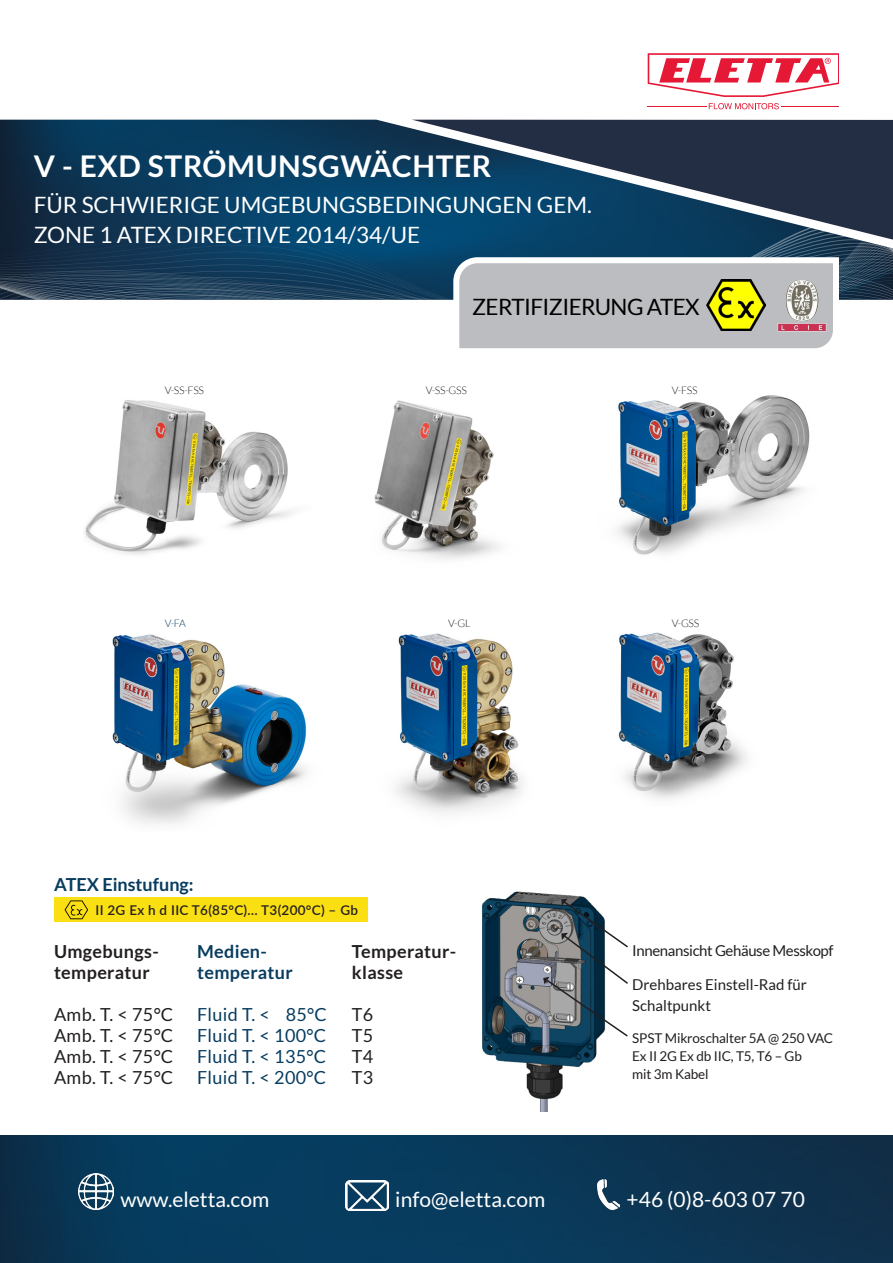
<style>
.page{position:relative;width:893px;height:1263px;background:#fff}
.page>*{position:absolute;margin:0;border:0;box-sizing:border-box;transform-origin:0 0}
.t1{font:700 30px "Lato";letter-spacing:.02em;color:#fff}
.t2{font:22.5px "Lato";color:#fff}
.t3{font:22.5px "Lato";letter-spacing:-.025em;color:#000}
.t4{font:21px "Lato";color:#fff}
.t5{font:18px "Lato";letter-spacing:.02em;color:#231f20}
.t6{font:18px "Lato";letter-spacing:.02em;color:#073c5f}
.t7{font:700 18px/21px "Lato";letter-spacing:.02em;color:#231f20}
.t8{font:700 18px "Lato";letter-spacing:.015em;color:#073c5f}
.t9{font:15px/21px "Lato";color:#231f20}
.t10{font:15px "Lato";letter-spacing:-.025em;color:#231f20}
.t11{font:13.5px "Lato";letter-spacing:-.01em;color:#231f20}
.t12{font:600 13.5px "Lato";letter-spacing:.02em;color:#231f20}
.t13{font:300 10.5px "Lato";letter-spacing:-.025em;color:#231f20}
.t14{font:300 10.5px "Lato";color:#073c5f}
</style>
<div class="page">
<div style="left:54px;top:898px;width:314px;height:24px;background:#fadf12"></div>
<img style="left:0;top:120px;width:412px;height:55px">
<svg style="left:0;top:175px;width:412px;height:46px;background:#093c5f"></svg>
<svg style="left:0;top:221px;width:893px;height:31px;background:#0e3f62"></svg>
<svg style="left:412px;top:120px;width:481px;height:120px;background:#27445f"></svg>
<svg style="left:0;top:252px;width:893px;height:97px"></svg>
<img style="left:85px;top:400px;width:207px;height:155px">
<img style="left:374px;top:400px;width:125px;height:160px">
<img style="left:112px;top:634px;width:195px;height:191px">
<img style="left:617px;top:395px;width:193px;height:160px">
<img style="left:482px;top:891px;width:116px;height:221px">
<svg style="left:543px;top:899px;width:85px;height:139px"></svg>
<img style="left:396px;top:633px;width:127px;height:181px">
<img style="left:618px;top:632px;width:129px;height:167px">
<img style="left:707px;top:280px;width:58px;height:50px">
<img style="left:776px;top:280px;width:52px;height:52px">
<svg style="left:65px;top:900px;width:23px;height:19px"></svg>
<img style="left:0;top:1136px;width:893px;height:127px">
<img style="left:597px;top:1180px;width:22px;height:29px">
<img style="left:346px;top:1180px;width:42px;height:30px">
<img style="left:78px;top:1174px;width:35px;height:35px">
<hr style="left:648px;top:106px;width:59px;height:1px;background:#e51836">
<svg style="left:709px;top:103px;width:70px;height:6px"></svg>
<hr style="left:781px;top:106px;width:58px;height:1px;background:#e51836">
<svg style="left:648px;top:53px;width:191px;height:44px"></svg>
<p class="t1" style="left:34px;top:149px;width:459px">V - EXD STRÖMUNSGWÄCHTER</p>
<p class="t2" style="left:34px;top:193px;width:560px">FÜR SCHWIERIGE UMGEBUNGSBEDINGUNGEN GEM.</p>
<p class="t2" style="left:34px;top:223px;width:388px">ZONE 1 ATEX DIRECTIVE 2014/34/UE</p>
<p class="t3" style="left:472px;top:294px;width:229px">ZERTIFIZIERUNG ATEX</p>
<p class="t13" style="left:165px;top:385px;width:41px">V-SS-FSS</p>
<p class="t13" style="left:426px;top:385px;width:43px">V-SS-GSS</p>
<p class="t13" style="left:672px;top:385px;width:27px">V-FSS</p>
<p class="t14" style="left:165px;top:618px;width:23px">V-FA</p>
<p class="t13" style="left:448px;top:618px;width:24px">V-GL</p>
<p class="t13" style="left:672px;top:618px;width:29px">V-GSS</p>
<p class="t8" style="left:54px;top:874px;width:141px">ATEX Einstufung:</p>
<p class="t12" style="left:96px;top:900px;width:264px">II 2G Ex h d IIC T6(85°C)… T3(200°C) – Gb</p>
<p class="t7" style="left:54px;top:941px;width:106px">Umgebungs&shy;temperatur</p>
<p class="t5" style="left:54px;top:1004px;width:121px">Amb. T. &lt; 75°C</p>
<p class="t5" style="left:54px;top:1025px;width:121px">Amb. T. &lt; 75°C</p>
<p class="t5" style="left:54px;top:1046px;width:121px">Amb. T. &lt; 75°C</p>
<p class="t5" style="left:54px;top:1067px;width:121px">Amb. T. &lt; 75°C</p>
<p class="t8" style="left:197px;top:941px;width:71px">Medien-</p>
<p class="t8" style="left:197px;top:962px;width:97px">temperatur</p>
<p class="t6" style="left:197px;top:1004px;width:131px">Fluid T. &lt; 85°C</p>
<p class="t6" style="left:197px;top:1025px;width:130px">Fluid T. &lt; 100°C</p>
<p class="t6" style="left:197px;top:1046px;width:130px">Fluid T. &lt; 135°C</p>
<p class="t6" style="left:197px;top:1067px;width:130px">Fluid T. &lt; 200°C</p>
<p class="t7" style="left:352px;top:940px;width:106px">Temperatur&shy;klasse</p>
<p class="t5" style="left:352px;top:1004px;width:23px">T6</p>
<p class="t5" style="left:352px;top:1025px;width:23px">T5</p>
<p class="t5" style="left:352px;top:1046px;width:23px">T4</p>
<p class="t5" style="left:352px;top:1067px;width:23px">T3</p>
<p class="t10" style="left:632px;top:942px;width:203px">Innenansicht Gehäuse Messkopf</p>
<p class="t9" style="left:632px;top:974px;width:176px">Drehbares Einstell-Rad für<br>Schaltpunkt</p>
<p class="t11" style="left:632px;top:1030px;width:202px">SPST Mikroschalter 5A @ 250 VAC</p>
<p class="t11" style="left:632px;top:1048px;width:171px">Ex II 2G Ex db IIC, T5, T6 – Gb</p>
<p class="t11" style="left:632px;top:1066px;width:78px">mit 3m Kabel</p>
<p class="t4" style="left:120px;top:1188px;width:150px">www.eletta.com</p>
<p class="t4" style="left:395px;top:1187px;width:151px">info@eletta.com</p>
<p class="t4" style="left:627px;top:1188px;width:180px">+46 (0)8-603 07 70</p>
</div>
